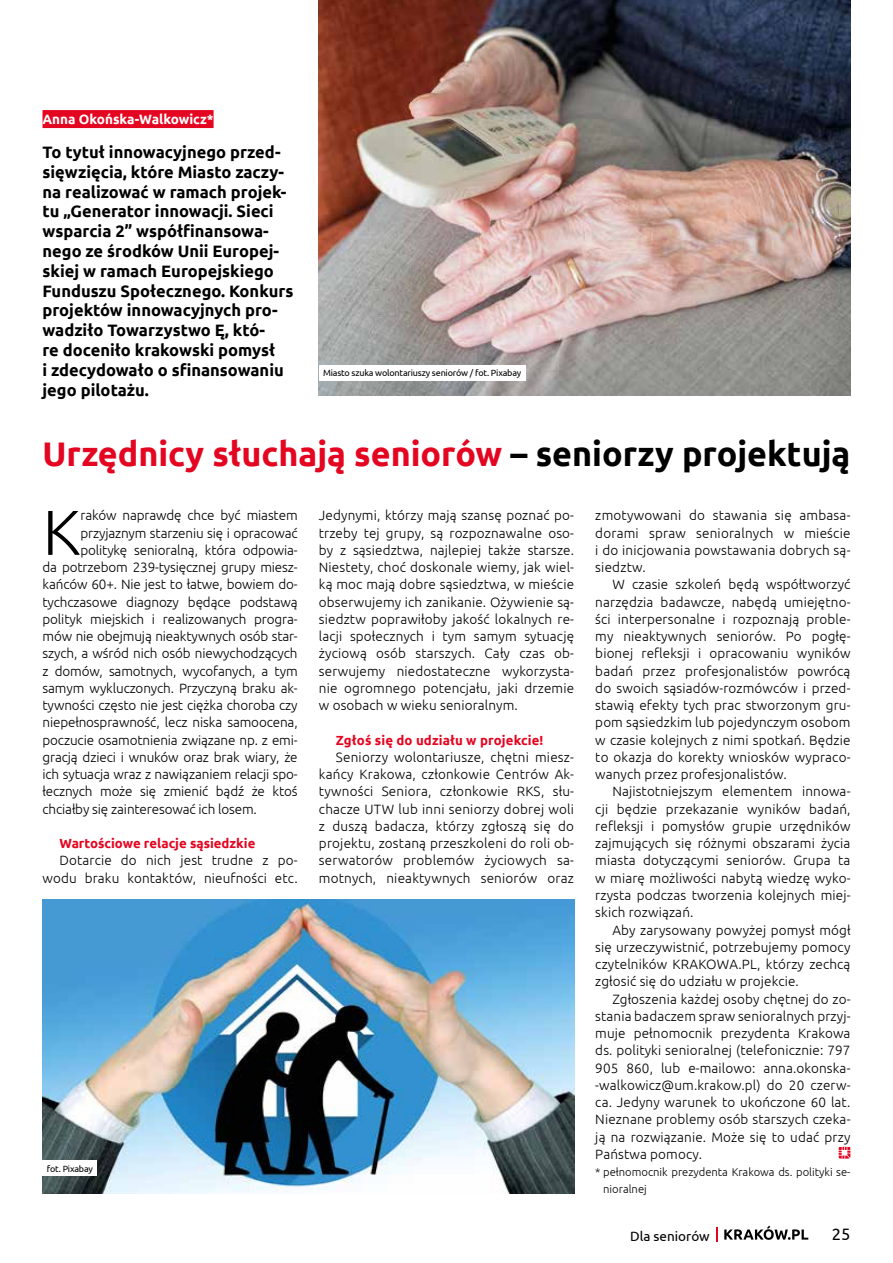
<style>
.page{position:relative;width:893px;height:1263px;background:#fff}
.page>*{position:absolute;margin:0;border:0;box-sizing:border-box;transform-origin:0 0}
.t1{font:300 63.3px "Ubuntu";color:#000}
.t2{font:700 34.05px "Ubuntu";color:#e40521}
.t3{font:700 16.5px/19.8px "Ubuntu";color:#000}
.t4{font:16.5px "Ubuntu";color:#000}
.t5{font:300 13.5px/17.2px "Ubuntu";letter-spacing:-.01em;color:#000;text-align:justify}
.t6{font:300 13.5px/17.2px "Ubuntu";letter-spacing:.01em;color:#000;text-align:right}
.t7{font:700 13.5px "Ubuntu";color:#fff}
.t8{font:13.5px "Ubuntu";color:#000}
.t9{font:700 13.2px "Ubuntu";color:#e40521}
.t10{font:300 11.25px/17.2px "Ubuntu";color:#000}
.t11{font:9px "Ubuntu";letter-spacing:-.02em;color:#000}
.s1{color:#000}
</style>
<div class="page">
<svg style="left:724px;top:1225px;width:84px;height:15px"></svg>
<svg style="left:716px;top:1227px;width:2px;height:14px"></svg>
<svg style="left:838px;top:1147px;width:12px;height:12px"></svg>
<img style="left:319px;top:0;width:531px;height:396px">
<img style="left:43px;top:900px;width:531px;height:293px">
<div style="left:319px;top:365px;width:206px;height:15px;background:#fff"></div>
<div style="left:43px;top:1160px;width:54px;height:16px;background:#fff"></div>
<div style="left:43px;top:110px;width:171px;height:18px;background:#e40521"></div>
<p class="t7" style="left:43px;top:111px;width:173px">Anna Okońska-Walkowicz*</p>
<p class="t3" style="left:43px;top:142px;width:252px">To tytuł innowacyjnego przed&shy;sięwzięcia, które Miasto zaczy&shy;na realizować w ramach projek&shy;tu „Generator innowacji. Sieci wsparcia 2” współfinansowa&shy;nego ze środków Unii Europej&shy;skiej w ramach Europejskiego<br>Funduszu Społecznego. Konkurs projektów innowacyjnych pro&shy;wadziło Towarzystwo Ę, któ-<br>re doceniło krakowski pomysł<br>i zdecydowało o sfinansowaniu jego pilotażu.</p>
<p class="t11" style="left:323px;top:367px;width:200px">Miasto szuka wolontariuszy seniorów / fot. Pixabay</p>
<h2 class="t2" style="left:43px;top:433px;width:809px">Urzędnicy słuchają seniorów <span class="s1">– seniorzy projektują</span></h2>
<h1 class="t1" style="left:43px;top:494px;width:39px">K</h1>
<p class="t5" style="left:80px;top:507px;width:219px">raków naprawdę chce być miastem</p>
<p class="t5" style="left:319px;top:507px;width:257px">Jedynymi, którzy mają szansę poznać po&shy;trzeby tej grupy, są rozpoznawalne oso&shy;by z sąsiedztwa, najlepiej także starsze.<br>Niestety, choć doskonale wiemy, jak wiel&shy;ką moc mają dobre sąsiedztwa, w mieście obserwujemy ich zanikanie. Ożywienie są&shy;siedztw poprawiłoby jakość lokalnych re&shy;lacji społecznych i tym samym sytuację życiową osób starszych. Cały czas ob&shy;serwujemy niedostateczne wykorzysta&shy;nie ogromnego potencjału, jaki drzemie w osobach w wieku senioralnym.</p>
<p class="t9" style="left:336px;top:732px;width:209px">Zgłoś się do udziału w projekcie!</p>
<p class="t5" style="left:319px;top:748px;width:257px;text-indent:17px">Seniorzy wolontariusze, chętni miesz&shy;kańcy Krakowa, członkowie Centrów Ak&shy;tywności Seniora, członkowie RKS, słu&shy;chacze UTW lub inni seniorzy dobrej woli z duszą badacza, którzy zgłoszą się do projektu, zostaną przeszkoleni do roli ob&shy;serwatorów problemów życiowych sa&shy;motnych, nieaktywnych seniorów oraz</p>
<p class="t5" style="left:595px;top:507px;width:257px">zmotywowani do stawania się ambasa&shy;dorami spraw senioralnych w mieście i do inicjowania powstawania dobrych są&shy;siedztw.</p>
<p class="t5" style="left:595px;top:576px;width:257px;text-indent:17px">W czasie szkoleń będą współtworzyć narzędzia badawcze, nabędą umiejętno&shy;ści interpersonalne i rozpoznają proble&shy;my nieaktywnych seniorów. Po pogłę&shy;bionej refleksji i opracowaniu wyników badań przez profesjonalistów powrócą do swoich sąsiadów-rozmówców i przed&shy;stawią efekty tych prac stworzonym gru&shy;pom sąsiedzkim lub pojedynczym osobom w czasie kolejnych z nimi spotkań. Będzie to okazja do korekty wniosków wypraco&shy;wanych przez profesjonalistów.</p>
<p class="t5" style="left:595px;top:783px;width:257px;text-indent:17px">Najistotniejszym elementem innowa&shy;cji będzie przekazanie wyników badań, refleksji i pomysłów grupie urzędników zajmujących się różnymi obszarami życia miasta dotyczącymi seniorów. Grupa ta w miarę możliwości nabytą wiedzę wyko&shy;rzysta podczas tworzenia kolejnych miej&shy;skich rozwiązań.</p>
<p class="t5" style="left:595px;top:921px;width:257px;text-indent:17px">Aby zarysowany powyżej pomysł mógł się urzeczywistnić, potrzebujemy pomocy czytelników KRAKOWA.PL, którzy zechcą zgłosić się do udziału w projekcie.</p>
<p class="t5" style="left:595px;top:990px;width:257px;text-indent:17px">Zgłoszenia każdej osoby chętnej do zo&shy;stania badaczem spraw senioralnych przyj&shy;muje pełnomocnik prezydenta Krakowa ds. polityki senioralnej (telefonicznie: 797<br>905 860, lub e-mailowo: anna.okonska--walkowicz@um.krakow.pl) do 20 czerw&shy;ca. Jedyny warunek to ukończone 60 lat.<br>Nieznane problemy osób starszych czeka&shy;ją na rozwiązanie. Może się to udać przy Państwa pomocy.</p>
<p class="t10" style="left:603px;top:1163px;width:249px;text-indent:-8px">* pełnomocnik prezydenta Krakowa ds. polityki se&shy;nioralnej</p>
<p class="t5" style="left:80px;top:524px;width:219px">przyjaznym starzeniu się i opracować</p>
<p class="t5" style="left:80px;top:541px;width:219px">politykę senioralną, która odpowia-</p>
<p class="t5" style="left:43px;top:558px;width:257px">da potrzebom 239-tysięcznej grupy miesz-</p>
<p class="t5" style="left:43px;top:576px;width:257px">kańców 60+. Nie jest to łatwe, bowiem do-</p>
<p class="t5" style="left:43px;top:593px;width:257px">tychczasowe diagnozy będące podstawą</p>
<p class="t5" style="left:43px;top:610px;width:257px">polityk miejskich i realizowanych progra-</p>
<p class="t5" style="left:43px;top:627px;width:257px">mów nie obejmują nieaktywnych osób star-</p>
<p class="t5" style="left:43px;top:645px;width:257px">szych, a wśród nich osób niewychodzących</p>
<p class="t5" style="left:43px;top:662px;width:257px">z domów, samotnych, wycofanych, a tym</p>
<p class="t5" style="left:43px;top:679px;width:257px">samym wykluczonych. Przyczyną braku ak-</p>
<p class="t5" style="left:43px;top:696px;width:257px">tywności często nie jest ciężka choroba czy</p>
<p class="t5" style="left:43px;top:714px;width:257px">niepełnosprawność, lecz niska samoocena,</p>
<p class="t5" style="left:43px;top:731px;width:257px">poczucie osamotnienia związane np. z emi-</p>
<p class="t5" style="left:43px;top:748px;width:257px">gracją dzieci i wnuków oraz brak wiary, że</p>
<p class="t5" style="left:43px;top:765px;width:257px">ich sytuacja wraz z nawiązaniem relacji spo-</p>
<p class="t5" style="left:43px;top:783px;width:257px">łecznych może się zmienić bądź że ktoś</p>
<p class="t5" style="left:43px;top:800px;width:216px">chciałby się zainteresować ich losem.</p>
<p class="t9" style="left:60px;top:835px;width:197px">Wartościowe relacje sąsiedzkie</p>
<p class="t6" style="left:43px;top:852px;width:257px">Dotarcie do nich jest trudne z po&shy;wodu braku kontaktów, nieufności etc.</p>
<p class="t11" style="left:47px;top:1163px;width:48px">fot. Pixabay</p>
<p class="t8" style="left:630px;top:1227px;width:81px">Dla seniorów</p>
<p class="t4" style="left:832px;top:1224px;width:20px">25</p>
</div>
